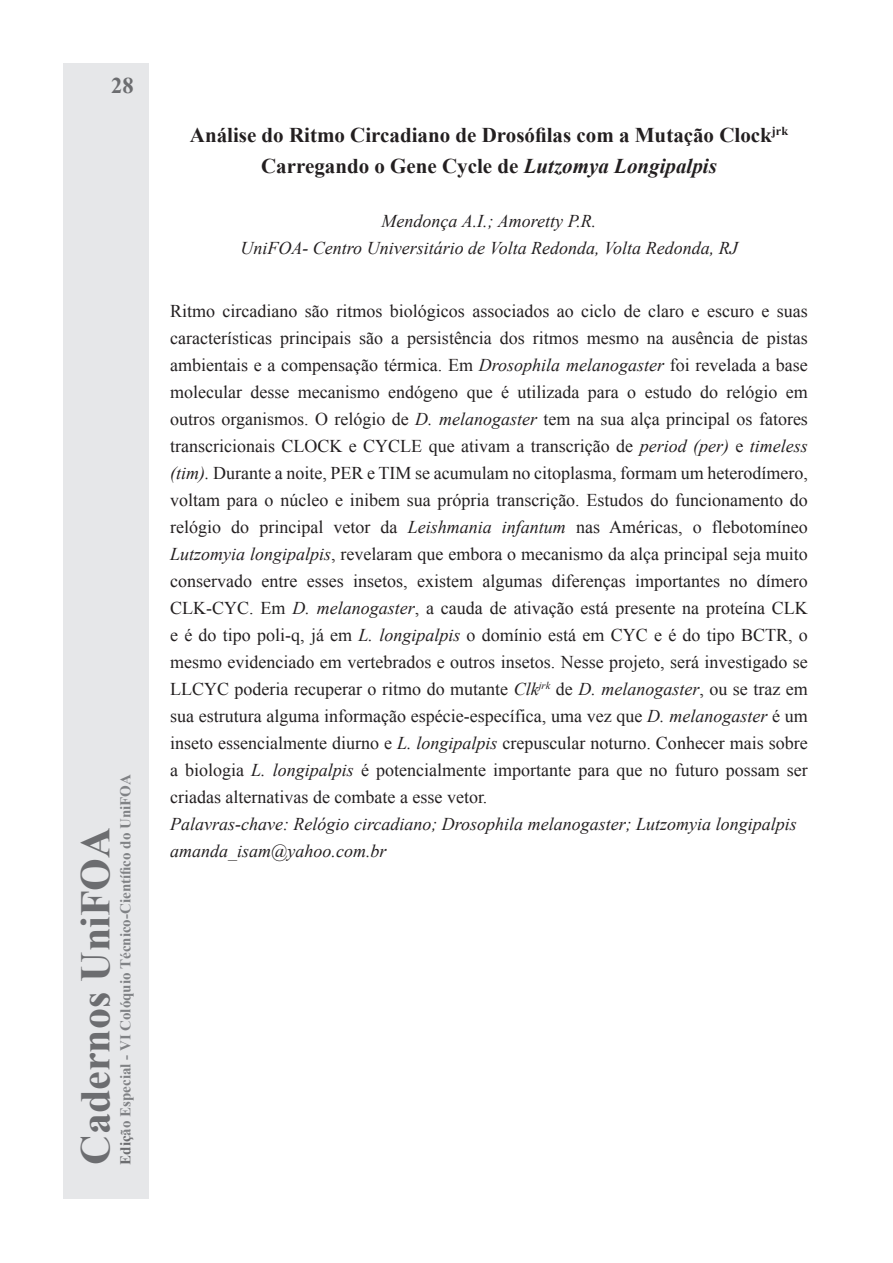
<style>
.page{position:relative;width:893px;height:1263px;background:#fff}
.page>*{position:absolute;margin:0;border:0;box-sizing:border-box;transform-origin:0 0}
.t1{font:700 42px "Times New Roman";color:#6c6d70}
.t2{font:700 22.5px "Times New Roman";color:#6c6d70}
.t3{font:700 21px/31.5px "Times New Roman";color:#231f20;text-align:center}
.t4{font:18px/27px "Times New Roman";color:#231f20;text-align:justify}
.t5{font:italic 18px/27px "Times New Roman";color:#231f20;text-align:center}
.t6{font:700 15px "Times New Roman";color:#808285}
.s1{color:#6c6d70}
.s2{font-style:italic}
</style>
<div class="page">
<div style="left:64px;top:64px;width:85px;height:1135px;background:#e6e7e9"></div>
<p class="t2" style="left:111px;top:70px;width:24px">28</p>
<h1 class="t1" style="left:66px;top:1165px;width:339px;rotate:-90deg">Cadernos UniFOA</h1>
<p class="t6" style="left:115px;top:1165px;width:392px;rotate:-90deg"><span class="s1">Ediç</span>ão Especial - VI Colóquio Técnico-Científico do UniFOA</p>
<p class="t3" style="left:190px;top:118px;width:600px">Análise do Ritmo Circadiano de Drosófilas com a Mutação Clock<sup>jrk<br></sup>Carregando o Gene Cycle de <span class="s2">Lutzomya Longipalpis</span></p>
<p class="t5" style="left:240px;top:207px;width:499px">Mendonça A.I.; Amoretty P.R.<br>UniFOA- Centro Universitário de Volta Redonda, Volta Redonda, RJ</p>
<p class="t4" style="left:170px;top:297px;width:639px">Ritmo circadiano são ritmos biológicos associados ao ciclo de claro e escuro e suas características principais são a persistência dos ritmos mesmo na ausência de pistas ambientais e a compensação térmica. Em <span class="s2">Drosophila melanogaster</span> foi revelada a base molecular desse mecanismo endógeno que é utilizada para o estudo do relógio em outros organismos. O relógio de <span class="s2">D. melanogaster</span> tem na sua alça principal os fatores transcricionais CLOCK e CYCLE que ativam a transcrição de <span class="s2">period (per)</span> e <span class="s2">timeless (tim).</span> Durante a noite, PER e TIM se acumulam no citoplasma, formam um heterodímero, voltam para o núcleo e inibem sua própria transcrição. Estudos do funcionamento do relógio do principal vetor da <span class="s2">Leishmania infantum</span> nas Américas, o flebotomíneo <span class="s2">Lutzomyia longipalpis</span>, revelaram que embora o mecanismo da alça principal seja muito conservado entre esses insetos, existem algumas diferenças importantes no dímero CLK-CYC. Em <span class="s2">D. melanogaster</span>, a cauda de ativação está presente na proteína CLK e é do tipo poli-q, já em <span class="s2">L. longipalpis</span> o domínio está em CYC e é do tipo BCTR, o mesmo evidenciado em vertebrados e outros insetos. Nesse projeto, será investigado se LLCYC poderia recuperar o ritmo do mutante <span class="s2">Clk</span><sup>jrk</sup> de <span class="s2">D. melanogaster</span>, ou se traz em sua estrutura alguma informação espécie-específica, uma vez que <span class="s2">D. melanogaster</span> é um inseto essencialmente diurno e <span class="s2">L. longipalpis</span> crepuscular noturno. Conhecer mais sobre a biologia <span class="s2">L. longipalpis</span> é potencialmente importante para que no futuro possam ser criadas alternativas de combate a esse vetor.</p>
<p class="t5" style="left:170px;top:810px;width:628px;text-align:left">Palavras-chave: Relógio circadiano; Drosophila melanogaster; Lutzomyia longipalpis amanda_isam@yahoo.com.br</p>
</div>
